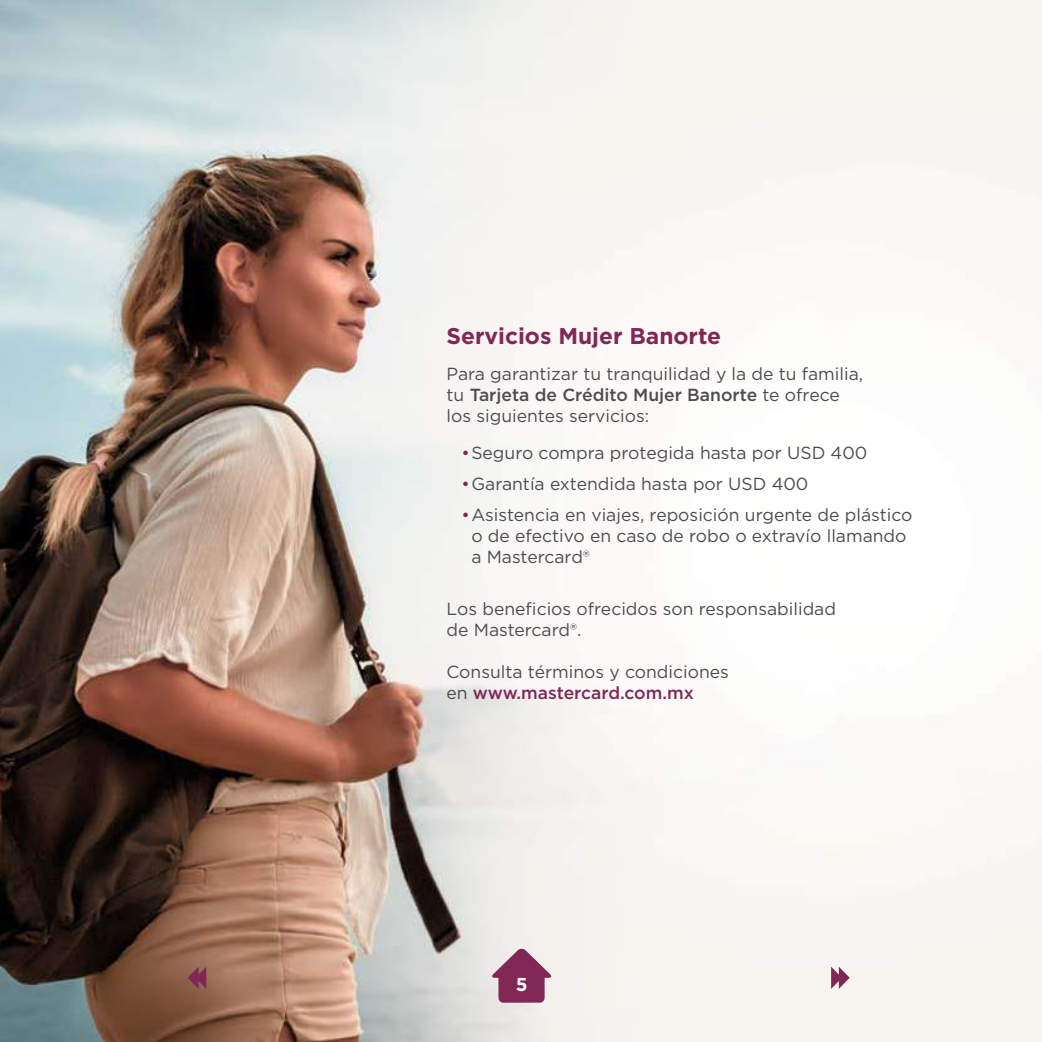
<style>
.page{position:relative;width:1042px;height:1042px;background:#fff}
.page>*{position:absolute;margin:0;border:0;box-sizing:border-box;transform-origin:0 0}
.t1{font:700 22.75px "Gotham";color:#802755}
.t2{font:700 18.72px "Gotham";color:#fff}
.t3{font:17.5px/21px "Gotham";color:#4d4d4f}
.s1{font-weight:500}
.s2{color:#802755}
.s3{font-weight:500;color:#802755}
</style>
<div class="page">
<img style="left:0;top:0;width:1042px;height:1042px">
<svg style="left:188px;top:966px;width:18px;height:23px"></svg>
<svg style="left:831px;top:966px;width:19px;height:23px"></svg>
<svg style="left:492px;top:948px;width:59px;height:54px;background:#a66a88"></svg>
<h1 class="t1" style="left:446px;top:321px;width:276px">Servicios Mujer Banorte</h1>
<p class="t3" style="left:446px;top:363px;width:418px">Para garantizar tu tranquilidad y la de tu familia, tu <span class="s1">Tarjeta de Crédito Mujer Banorte</span> te ofrece los siguientes servicios:</p>
<p class="t3" style="left:461px;top:442px;width:407px"><span class="s2">•</span>Seguro compra protegida hasta por USD 400</p>
<p class="t3" style="left:461px;top:472px;width:348px"><span class="s2">•</span>Garantía extendida hasta por USD 400</p>
<p class="t3" style="left:471px;top:503px;width:442px;text-indent:-10px"><span class="s2">•</span>Asistencia en viajes, reposición urgente de plástico o de efectivo en caso de robo o extravío llamando a Mastercard®</p>
<p class="t3" style="left:446px;top:597px;width:391px">Los beneficios ofrecidos son responsabilidad de Mastercard®.</p>
<p class="t3" style="left:446px;top:660px;width:284px">Consulta términos y condiciones en <span class="s3">www.mastercard.com.mx</span></p>
<p class="t2" style="left:516px;top:971px;width:13px">5</p>
</div>
